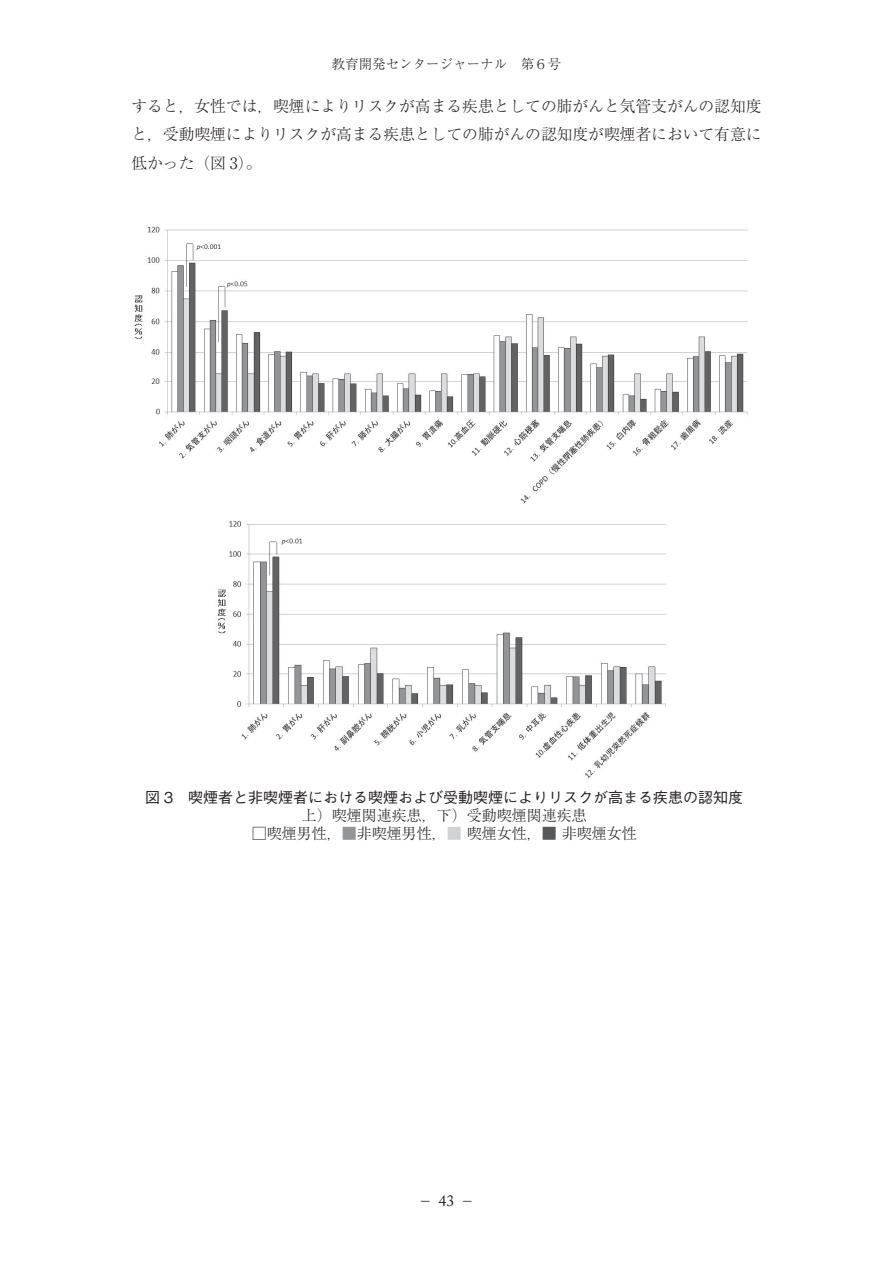
<style>
.page{position:relative;width:893px;height:1263px;background:#fff}
.page>*{position:absolute;margin:0;border:0;box-sizing:border-box;transform-origin:0 0}
.t1{font:300 15.75px/28.5px "Ryumin Pro";color:#231f20;text-align:justify}
.t2{font:300 15px "Ryumin Pro";color:#231f20}
.t3{font:500 15px "Gothic BBB Pro";color:#231f20}
.t4{font:300 13.5px "Ryumin Pro";color:#231f20}
.s1{color:#939598}
.s2{color:#d1d2d4}
.s3{color:#57585a}
.s4{font-family:"Adobe Caslon Pro";font-weight:400}
</style>
<div class="page">
<img style="left:134px;top:226px;width:614px;height:278px">
<img style="left:217px;top:521px;width:450px;height:258px">
<p class="t4" style="left:332px;top:53px;width:231px">教育開発センタージャーナル　第６号</p>
<p class="t1" style="left:131px;top:90px;width:632px">すると，女性では，喫煙によりリスクが高まる疾患としての肺がんと気管支がんの認知度と，受動喫煙によりリスクが高まる疾患としての肺がんの認知度が喫煙者において有意に低かった（図 。(3</p>
<p class="t3" style="left:145px;top:786px;width:600px">図 3　喫煙者と非喫煙者における喫煙および受動喫煙によりリスクが高まる疾患の認知度</p>
<p class="t2" style="left:302px;top:804px;width:287px">上）喫煙関連疾患，下）受動喫煙関連疾患</p>
<p class="t2" style="left:252px;top:822px;width:386px">□喫煙男性，<span class="s1">■</span>非喫煙男性，<span class="s2">■</span> 喫煙女性，<span class="s3">■</span> 非喫煙女性</p>
<p class="t1" style="left:418px;top:1185px;width:59px">－ <span class="s4">43</span> －</p>
</div>
